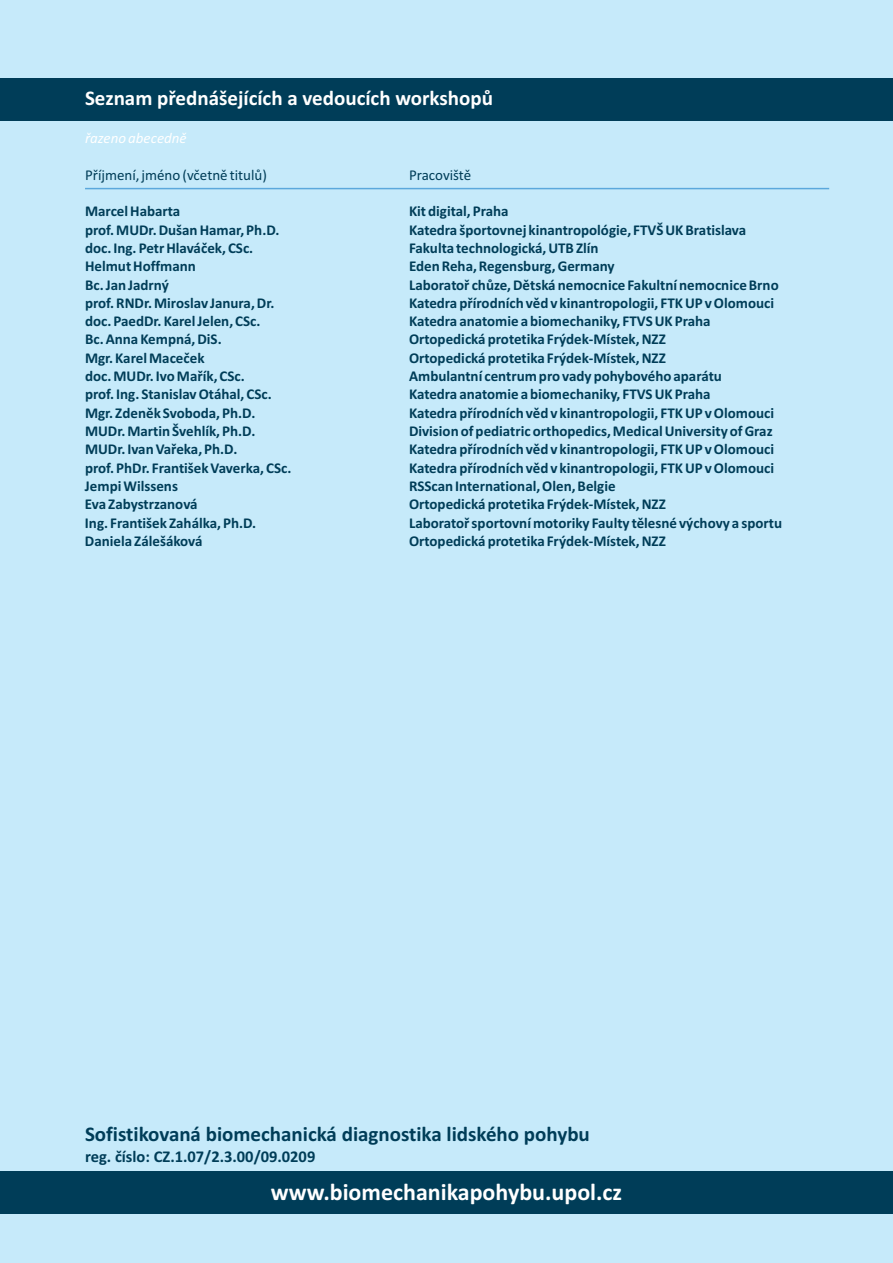
<style>
.page{position:relative;width:893px;height:1263px;background:#c6eafa}
.page>*{position:absolute;margin:0;border:0;box-sizing:border-box;transform-origin:0 0}
.t1{font:700 24px "Calibri";color:#fff}
.t2{font:700 21px "Calibri";color:#003d58}
.t3{font:700 21px "Calibri";color:#fff}
.t4{font:700 16.5px "Calibri";color:#003d58}
.t5{font:700 15px "Calibri";color:#003d58}
.t6{font:15px "Calibri";color:#003d58}
.t7{font:italic 15px "Calibri";color:#fff}
</style>
<div class="page">
<div style="left:0;top:78px;width:893px;height:42px;background:#003d58"></div>
<div style="left:0;top:1171px;width:893px;height:43px;background:#003d58"></div>
<hr style="left:85px;top:188px;width:744px;height:1px;background:#5ba8dc">
<h2 class="t3" style="left:85px;top:90px;width:409px">Seznam pøednášejících a vedoucích workshopù</h2>
<p class="t7" style="left:85px;top:132px;width:103px">øazeno abecednì</p>
<p class="t6" style="left:85px;top:168px;width:183px">Pøíjmení, jméno (vèetnì titulù)</p>
<p class="t6" style="left:409px;top:168px;width:64px">Pracovištì</p>
<p class="t5" style="left:85px;top:205px;width:97px">Marcel Habarta</p>
<p class="t5" style="left:409px;top:205px;width:101px">Kit digital, Praha</p>
<p class="t5" style="left:85px;top:223px;width:196px">prof. MUDr. Dušan Hamar, Ph.D.</p>
<p class="t5" style="left:409px;top:223px;width:339px">Katedra športovnej kinantropológie, FTVŠ UK Bratislava</p>
<p class="t5" style="left:85px;top:242px;width:170px">doc. Ing. Petr Hlaváèek, CSc.</p>
<p class="t5" style="left:409px;top:242px;width:191px">Fakulta technologická, UTB Zlín</p>
<p class="t5" style="left:85px;top:260px;width:112px">Helmut Hoffmann</p>
<p class="t5" style="left:409px;top:260px;width:207px">Eden Reha, Regensburg, Germany</p>
<p class="t5" style="left:85px;top:278px;width:85px">Bc. Jan Jadrný</p>
<p class="t5" style="left:409px;top:278px;width:371px">Laboratoø chùze, Dìtská nemocnice Fakultní nemocnice Brno</p>
<p class="t5" style="left:85px;top:297px;width:191px">prof. RNDr. Miroslav Janura, Dr.</p>
<p class="t5" style="left:409px;top:297px;width:367px">Katedra pøírodních vìd v kinantropologii, FTK UP v Olomouci</p>
<p class="t5" style="left:85px;top:315px;width:177px">doc. PaedDr. Karel Jelen, CSc.</p>
<p class="t5" style="left:409px;top:315px;width:303px">Katedra anatomie a biomechaniky, FTVS UK Praha</p>
<p class="t5" style="left:85px;top:333px;width:138px">Bc. Anna Kempná, DiS.</p>
<p class="t5" style="left:409px;top:333px;width:258px">Ortopedická protetika Frýdek-Místek, NZZ</p>
<p class="t5" style="left:85px;top:351px;width:121px">Mgr. Karel Maceèek</p>
<p class="t5" style="left:409px;top:351px;width:258px">Ortopedická protetika Frýdek-Místek, NZZ</p>
<p class="t5" style="left:85px;top:370px;width:161px">doc. MUDr. Ivo Maøík, CSc.</p>
<p class="t5" style="left:409px;top:370px;width:314px">Ambulantní centrum pro vady pohybového aparátu</p>
<p class="t5" style="left:85px;top:388px;width:188px">prof. Ing. Stanislav Otáhal, CSc.</p>
<p class="t5" style="left:409px;top:388px;width:303px">Katedra anatomie a biomechaniky, FTVS UK Praha</p>
<p class="t5" style="left:85px;top:406px;width:172px">Mgr. Zdenìk Svoboda, Ph.D.</p>
<p class="t5" style="left:409px;top:406px;width:367px">Katedra pøírodních vìd v kinantropologii, FTK UP v Olomouci</p>
<p class="t5" style="left:85px;top:425px;width:172px">MUDr. Martin Švehlík, Ph.D.</p>
<p class="t5" style="left:409px;top:425px;width:365px">Division of pediatric orthopedics, Medical University of Graz</p>
<p class="t5" style="left:85px;top:443px;width:154px">MUDr. Ivan Vaøeka, Ph.D.</p>
<p class="t5" style="left:409px;top:443px;width:367px">Katedra pøírodních vìd v kinantropologii, FTK UP v Olomouci</p>
<p class="t5" style="left:85px;top:461px;width:208px">prof. PhDr. František Vaverka, CSc.</p>
<p class="t5" style="left:409px;top:461px;width:367px">Katedra pøírodních vìd v kinantropologii, FTK UP v Olomouci</p>
<p class="t5" style="left:85px;top:480px;width:95px">Jempi Wilssens</p>
<p class="t5" style="left:409px;top:480px;width:208px">RSScan International, Olen, Belgie</p>
<p class="t5" style="left:85px;top:498px;width:114px">Eva Zabystrzanová</p>
<p class="t5" style="left:409px;top:498px;width:258px">Ortopedická protetika Frýdek-Místek, NZZ</p>
<p class="t5" style="left:85px;top:516px;width:173px">Ing. František Zahálka, Ph.D.</p>
<p class="t5" style="left:409px;top:516px;width:375px">Laboratoø sportovní motoriky Faulty tìlesné výchovy a sportu</p>
<p class="t5" style="left:85px;top:535px;width:119px">Daniela Zálešáková</p>
<p class="t5" style="left:409px;top:535px;width:258px">Ortopedická protetika Frýdek-Místek, NZZ</p>
<h2 class="t2" style="left:85px;top:1125px;width:506px">Sofistikovaná biomechanická diagnostika lidského pohybu</h2>
<p class="t4" style="left:85px;top:1150px;width:232px">reg. císlo: CZ.1.07/2.3.00/09.0209</p>
<h1 class="t1" style="left:271px;top:1182px;width:353px">www.biomechanikapohybu.upol.cz</h1>
</div>
